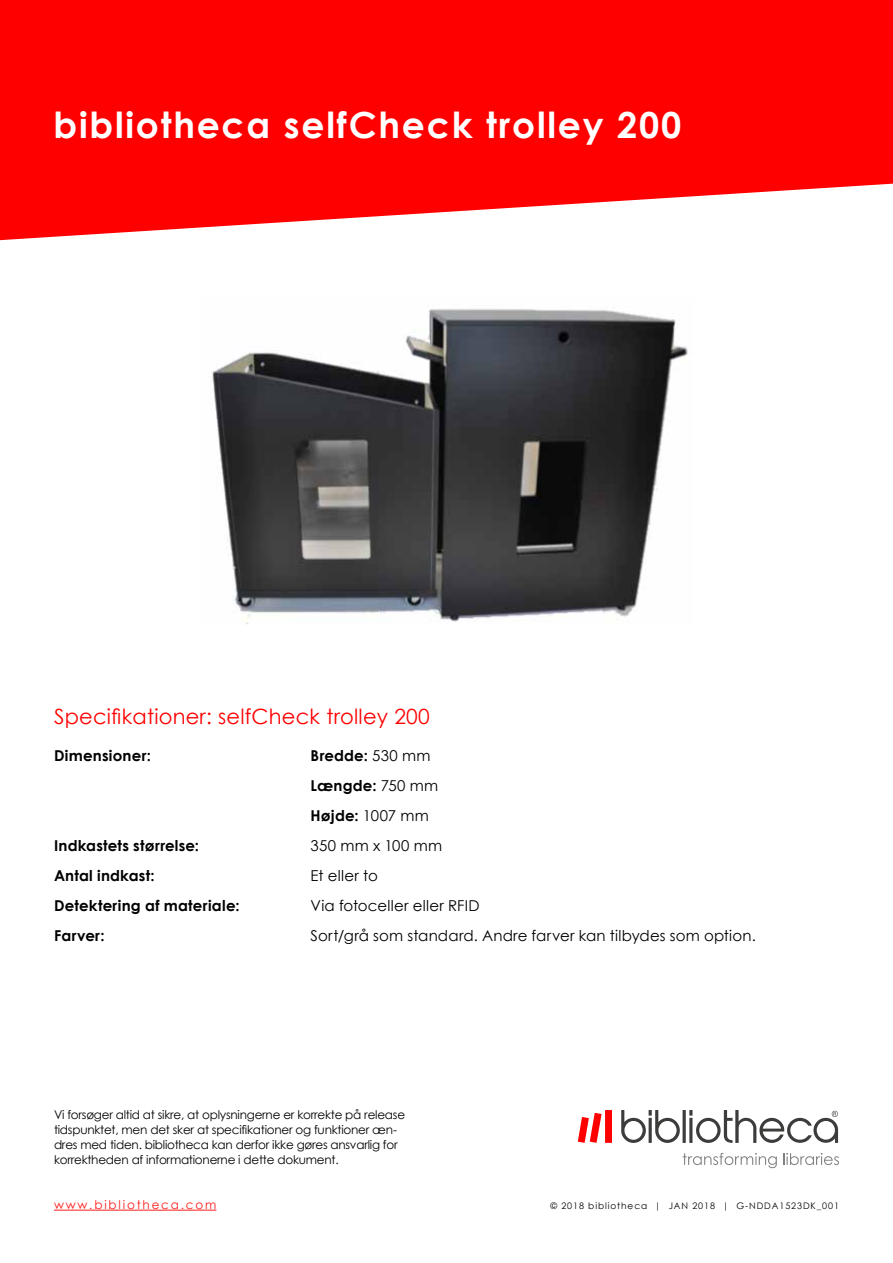
<style>
.page{position:relative;width:893px;height:1263px;background:#fff}
.page>*{position:absolute;margin:0;border:0;box-sizing:border-box;transform-origin:0 0}
.t1{font:700 36px "Century Gothic";letter-spacing:.05em;color:#fff}
.t2{font:21px "Century Gothic";letter-spacing:.01em;color:#f00}
.t3{font:700 15px/30px "Century Gothic";letter-spacing:.015em;color:#000}
.t4{font:15px "Century Gothic";letter-spacing:.015em;color:#000}
.t5{font:12px/15px "Century Gothic";letter-spacing:-.02em;color:#000}
.t6{font:12px "Century Gothic";letter-spacing:.15em;color:#ff1a1a}
.t7{font:9px "Century Gothic";letter-spacing:.1em;color:#000}
.s1{font-weight:400}
</style>
<div class="page">
<svg style="left:683px;top:1153px;width:94px;height:15px"></svg>
<svg style="left:783px;top:1153px;width:56px;height:12px"></svg>
<svg style="left:621px;top:1110px;width:59px;height:33px"></svg>
<hr style="left:683px;top:1110px;width:3px;height:33px;background:#3c3c3b">
<svg style="left:689px;top:1110px;width:149px;height:33px"></svg>
<svg style="left:578px;top:1110px;width:34px;height:33px"></svg>
<svg style="left:0;top:0;width:893px;height:240px;background:#ff1d1d"></svg>
<hr style="left:54px;top:1210px;width:162px;height:1px;background:#ff1a1a">
<img style="left:212px;top:309px;width:476px;height:315px">
<h1 class="t1" style="left:53px;top:97px;width:629px">bibliotheca selfCheck trolley 200</h1>
<h2 class="t2" style="left:54px;top:701px;width:377px">Specifikationer: selfCheck trolley 200</h2>
<p class="t3" style="left:54px;top:740px;width:98px">Dimensioner:</p>
<p class="t3" style="left:310px;top:740px;width:129px">Bredde: <span class="s1">530 mm<br></span>Længde: <span class="s1">750 mm<br></span>Højde: <span class="s1">1007 mm</span></p>
<p class="t3" style="left:54px;top:830px;width:147px">Indkastets størrelse:</p>
<p class="t4" style="left:310px;top:835px;width:133px">350 mm x 100 mm</p>
<p class="t3" style="left:54px;top:860px;width:102px">Antal indkast:</p>
<p class="t4" style="left:310px;top:865px;width:69px">Et eller to</p>
<p class="t3" style="left:54px;top:890px;width:187px">Detektering af materiale:</p>
<p class="t4" style="left:310px;top:895px;width:171px">Via fotoceller eller RFID</p>
<p class="t3" style="left:54px;top:920px;width:52px">Farver:</p>
<p class="t4" style="left:310px;top:925px;width:447px">Sort/grå som standard. Andre farver kan tilbydes som option.</p>
<p class="t5" style="left:54px;top:1107px;width:353px">Vi forsøger altid at sikre, at oplysningerne er korrekte på release tidspunktet, men det sker at specifikationer og funktioner æn&shy;dres med tiden. bibliotheca kan derfor ikke gøres ansvarlig for korrektheden af informationerne i dette dokument.</p>
<p class="t6" style="left:54px;top:1196px;width:164px">www.bibliotheca.com</p>
<p class="t7" style="left:550px;top:1199px;width:290px">© 2018 bibliotheca | JAN 2018 | G-NDDA1523DK_001</p>
</div>
